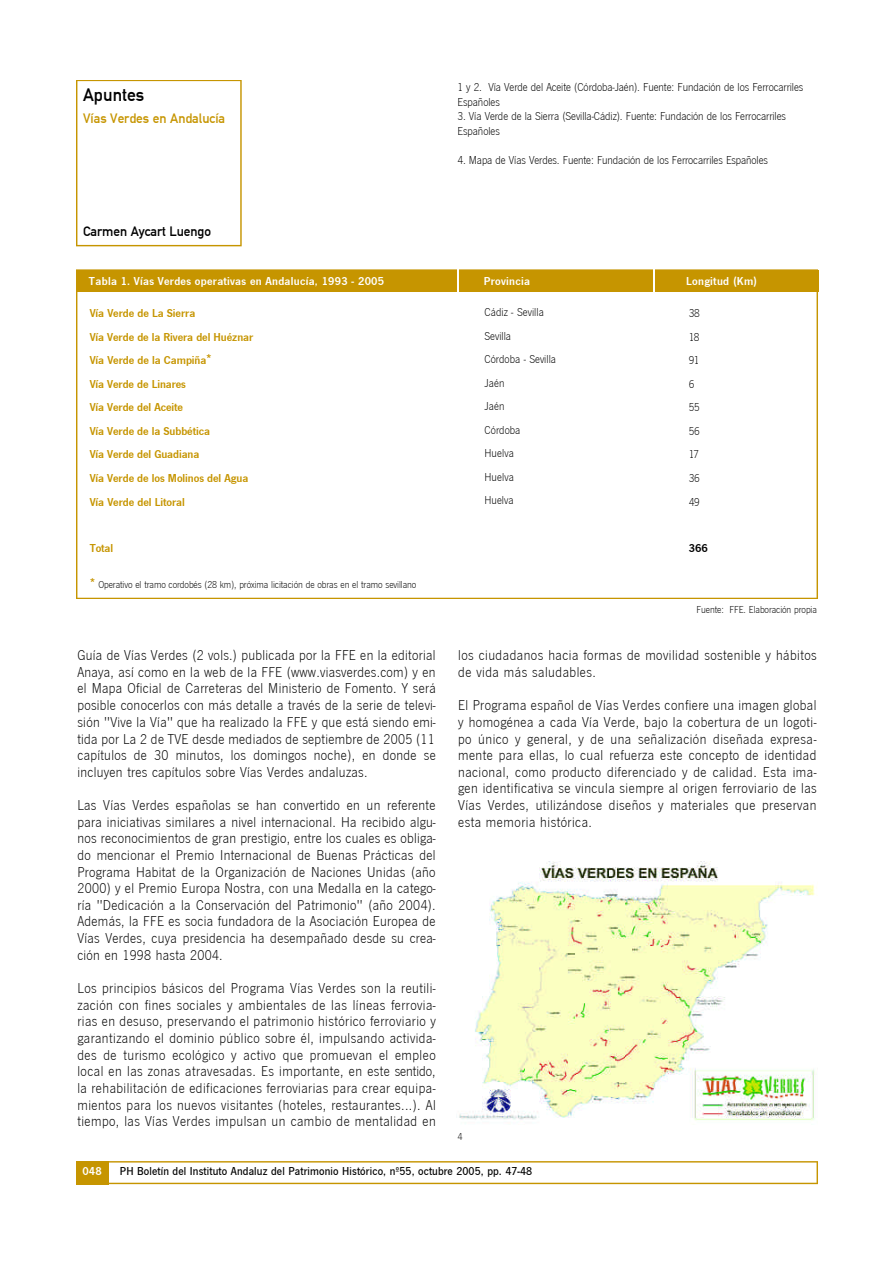
<style>
.page{position:relative;width:893px;height:1263px;background:#fff}
.page>*{position:absolute;margin:0;border:0;box-sizing:border-box;transform-origin:0 0}
.t1{font:17.7px "DIN Mittelschrift";color:#000}
.t2{font:14.7px/16.6px "News Got T Lig";letter-spacing:.03em;color:#000;text-align:justify}
.t3{font:13.35px "DIN Mittelschrift";letter-spacing:-.005em;color:#c69500}
.t4{font:13.35px "DIN Mittelschrift";letter-spacing:-.005em;color:#000}
.t5{font:11.85px/23.5px "News Got T Lig";letter-spacing:-.005em;color:#000}
.t6{font:700 11.85px/23.5px "News Got T Dem";letter-spacing:-.005em;color:#c69500}
.t7{font:11.85px "News Got T Med";letter-spacing:.01em;color:#000}
.t8{font:700 11.85px "News Got T Dem";letter-spacing:.025em;color:#fff}
.t9{font:700 11.85px "News Got T Dem";color:#000}
.t10{font:10.5px "News Got T Lig";letter-spacing:-.01em;color:#000}
.s1{font-family:"News Got T Med";font-weight:400;font-size:14.7px}
.s2{font-family:"News Got T Med";font-size:14.7px;color:#c69500}
</style>
<div class="page">
<svg style="left:108px;top:1161px;width:710px;height:23px"></svg>
<div style="left:76px;top:1161px;width:32px;height:23px;background:#c69500"></div>
<svg style="left:76px;top:269px;width:742px;height:330px"></svg>
<div style="left:76px;top:270px;width:742px;height:22px;background:#c69500"></div>
<hr style="left:457px;top:262px;width:1px;height:54px;background:#fff">
<hr style="left:653px;top:264px;width:2px;height:54px;background:#fff">
<img style="left:459px;top:862px;width:356px;height:259px">
<svg style="left:76px;top:80px;width:166px;height:166px"></svg>
<p class="t1" style="left:83px;top:84px;width:63px">Apuntes</p>
<p class="t3" style="left:83px;top:110px;width:143px">Vías Verdes en Andalucía</p>
<p class="t4" style="left:83px;top:224px;width:129px">Carmen Aycart Luengo</p>
<p class="t5" style="left:457px;top:79px;width:347px;line-height:14.7px">1 y 2. Vía Verde del Aceite (Córdoba-Jaén). Fuente: Fundación de los Ferrocarriles<br>Españoles</p>
<p class="t5" style="left:457px;top:109px;width:330px;line-height:14.7px">3. Vía Verde de la Sierra (Sevilla-Cádiz). Fuente: Fundación de los Ferrocarriles<br>Españoles</p>
<p class="t5" style="left:457px;top:148px;width:312px">4. Mapa de Vías Verdes. Fuente: Fundación de los Ferrocarriles Españoles</p>
<p class="t8" style="left:89px;top:274px;width:297px">Tabla 1. Vías Verdes operativas en Andalucía, 1993 - 2005</p>
<p class="t8" style="left:483px;top:274px;width:48px">Provincia</p>
<p class="t8" style="left:686px;top:274px;width:72px">Longitud (Km)</p>
<p class="t6" style="left:90px;top:301px;width:165px">Vía Verde de La Sierra<br>Vía Verde de la Rivera del Huéznar<br>Vía Verde de la Campiña<span class="s1">*<br></span>Vía Verde de Linares<br>Vía Verde del Aceite<br>Vía Verde de la Subbética<br>Vía Verde del Guadiana<br>Vía Verde de los Molinos del Agua<br>Vía Verde del Litoral</p>
<p class="t6" style="left:90px;top:536px;width:25px">Total</p>
<p class="t10" style="left:90px;top:579px;width:328px"><span class="s2">*</span> Operativo el tramo cordobés (28 km), próxima licitación de obras en el tramo sevillano</p>
<p class="t2" style="left:77px;top:647px;width:360px">Guía de Vías Verdes (2 vols.) publicada por la FFE en la editorial Anaya, así como en la web de la FFE (www.viasverdes.com) y en el Mapa Oficial de Carreteras del Ministerio de Fomento. Y será posible conocerlos con más detalle a través de la serie de televi&shy;sión "Vive la Vía" que ha realizado la FFE y que está siendo emi&shy;tida por La 2 de TVE desde mediados de septiembre de 2005 (11 capítulos de 30 minutos, los domingos noche), en donde se incluyen tres capítulos sobre Vías Verdes andaluzas.</p>
<p class="t2" style="left:77px;top:797px;width:360px">Las Vías Verdes españolas se han convertido en un referente para iniciativas similares a nivel internacional. Ha recibido algu&shy;nos reconocimientos de gran prestigio, entre los cuales es obliga&shy;do mencionar el Premio Internacional de Buenas Prácticas del Programa Habitat de la Organización de Naciones Unidas (año 2000) y el Premio Europa Nostra, con una Medalla en la catego&shy;ría "Dedicación a la Conservación del Patrimonio" (año 2004).<br>Además, la FFE es socia fundadora de la Asociación Europea de Vías Verdes, cuya presidencia ha desempañado desde su crea&shy;ción en 1998 hasta 2004.</p>
<p class="t2" style="left:77px;top:979px;width:360px">Los principios básicos del Programa Vías Verdes son la reutili&shy;zación con fines sociales y ambientales de las líneas ferrovia&shy;rias en desuso, preservando el patrimonio histórico ferroviario y garantizando el dominio público sobre él, impulsando activida&shy;des de turismo ecológico y activo que promuevan el empleo local en las zonas atravesadas. Es importante, en este sentido, la rehabilitación de edificaciones ferroviarias para crear equipa&shy;mientos para los nuevos visitantes (hoteles, restaurantes...). Al tiempo, las Vías Verdes impulsan un cambio de mentalidad en</p>
<p class="t5" style="left:484px;top:300px;width:73px">Cádiz - Sevilla<br>Sevilla<br>Córdoba - Sevilla<br>Jaén<br>Jaén<br>Córdoba<br>Huelva<br>Huelva<br>Huelva</p>
<p class="t5" style="left:688px;top:301px;width:13px">38<br>18<br>91<br>6<br>55<br>56<br>17<br>36<br>49</p>
<p class="t9" style="left:688px;top:542px;width:21px">366</p>
<p class="t10" style="left:696px;top:604px;width:122px">Fuente: FFE. Elaboración propia</p>
<p class="t2" style="left:458px;top:647px;width:360px">los ciudadanos hacia formas de movilidad sostenible y hábitos de vida más saludables.</p>
<p class="t2" style="left:458px;top:696px;width:360px">El Programa español de Vías Verdes confiere una imagen global y homogénea a cada Vía Verde, bajo la cobertura de un logoti&shy;po único y general, y de una señalización diseñada expresa&shy;mente para ellas, lo cual refuerza este concepto de identidad nacional, como producto diferenciado y de calidad. Esta ima&shy;gen identificativa se vincula siempre al origen ferroviario de las Vías Verdes, utilizándose diseños y materiales que preservan esta memoria histórica.</p>
<p class="t10" style="left:457px;top:1131px;width:6px">4</p>
<p class="t8" style="left:82px;top:1164px;width:21px">048</p>
<p class="t7" style="left:120px;top:1165px;width:414px">PH Boletín del Instituto Andaluz del Patrimonio Histórico, nº55, octubre 2005, pp. 47-48</p>
</div>
